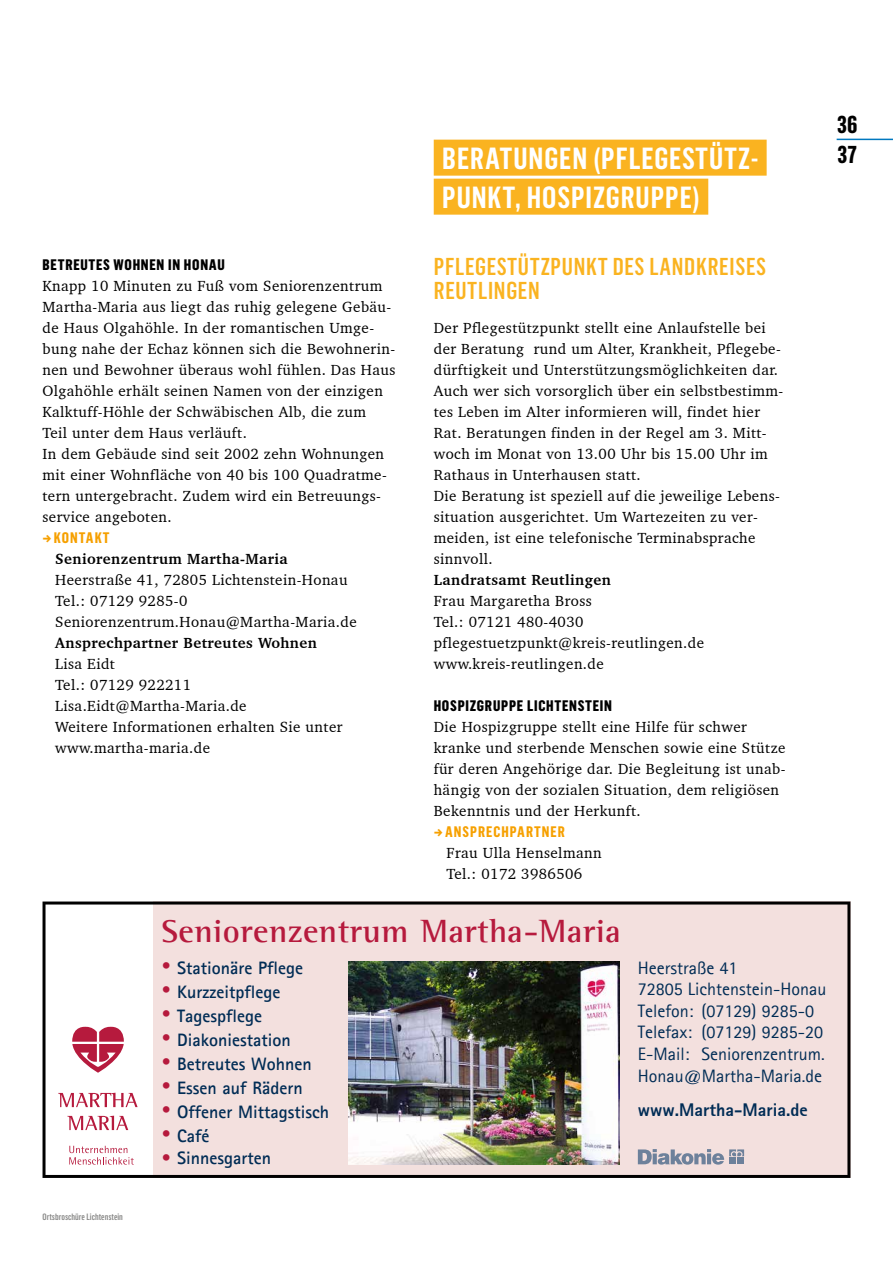
<style>
.page{position:relative;width:893px;height:1263px;background:#fff}
.page>*{position:absolute;margin:0;border:0;box-sizing:border-box;transform-origin:0 0}
.t1{font:700 33px "Agfa Rotis Semi Serif";letter-spacing:.015em;color:#b61a3d}
.t2{font:600 30px/39px "Flama Condensed";letter-spacing:.03em;color:#fff}
.t3{font:500 24px/24px "Flama Condensed";letter-spacing:.03em;color:#fab320}
.t4{font:700 24px/30px "Flama Condensed";color:#000}
.t5{font:700 18px "Agfa Rotis Sans Serif";color:#002c55}
.t6{font:18px/21.6px "Agfa Rotis Sans Serif";color:#002c55}
.t7{font:800 18px "Agfa Rotis Sans Serif";color:#002c55}
.t8{font:15px/21px "Charter BT Pro";letter-spacing:.03em;color:#000}
.t9{font:700 15px "Charter BT Pro";letter-spacing:.03em;color:#000}
.t10{font:800 15px "Flama Condensed";letter-spacing:.05em;color:#000}
.t11{font:700 15px "Flama Condensed";letter-spacing:.07em;color:#f6a000}
.t12{font:500 9px "Flama Condensed";color:#878786}
.s1{font-size:21px}
.s2{color:#b61a3d}
</style>
<div class="page">
<div style="left:434px;top:140px;width:333px;height:36px;background:#fab320"></div>
<div style="left:434px;top:179px;width:274px;height:36px;background:#fab320"></div>
<hr style="left:837px;top:139px;width:56px;height:1px;background:#0078bf">
<img style="left:43px;top:901px;width:807px;height:277px">
<p class="t10" style="left:43px;top:255px;width:184px">BETREUTES WOHNEN IN HONAU</p>
<p class="t8" style="left:43px;top:275px;width:354px">Knapp 10 Minuten zu Fuß vom Seniorenzentrum Martha-Maria aus liegt das ruhig gelegene Gebäu&shy;de Haus Olgahöhle. In der romantischen Umge&shy;bung nahe der Echaz können sich die Bewohnerin&shy;nen und Bewohner überaus wohl fühlen. Das Haus Olgahöhle erhält seinen Namen von der einzigen Kalktuff-Höhle der Schwäbischen Alb, die zum<br>Teil unter dem Haus verläuft.<br>In dem Gebäude sind seit 2002 zehn Wohnungen mit einer Wohnfläche von 40 bis 100 Quadratme&shy;tern untergebracht. Zudem wird ein Betreuungs&shy;service angeboten.</p>
<p class="t11" style="left:43px;top:528px;width:69px"><span class="s1">→</span>KONTAKT</p>
<p class="t9" style="left:55px;top:549px;width:234px">Seniorenzentrum Martha-Maria</p>
<p class="t8" style="left:55px;top:569px;width:303px">Heerstraße 41, 72805 Lichtenstein-Honau<br>Tel.: 07129 9285-0<br>Seniorenzentrum.Honau@Martha-Maria.de</p>
<p class="t9" style="left:55px;top:633px;width:263px">Ansprechpartner Betreutes Wohnen</p>
<p class="t8" style="left:55px;top:653px;width:289px">Lisa Eidt<br>Tel.: 07129 922211<br>Lisa.Eidt@Martha-Maria.de<br>Weitere Informationen erhalten Sie unter www.martha-maria.de</p>
<h2 class="t2" style="left:442px;top:138px;width:317px">BERATUNGEN (PFLEGESTÜTZ-<br>PUNKT, HOSPIZGRUPPE)</h2>
<h3 class="t3" style="left:434px;top:253px;width:334px">PFLEGESTÜTZPUNKT DES LANDKREISES<br>REUTLINGEN</h3>
<p class="t8" style="left:434px;top:317px;width:351px">Der Pflegestützpunkt stellt eine Anlaufstelle bei der Beratung rund um Alter, Krankheit, Pflegebe&shy;dürftigkeit und Unterstützungsmöglichkeiten dar.<br>Auch wer sich vorsorglich über ein selbstbestimm&shy;tes Leben im Alter informieren will, findet hier Rat. Beratungen finden in der Regel am 3. Mitt&shy;woch im Monat von 13.00 Uhr bis 15.00 Uhr im Rathaus in Unterhausen statt.<br>Die Beratung ist speziell auf die jeweilige Lebens&shy;situation ausgerichtet. Um Wartezeiten zu ver&shy;meiden, ist eine telefonische Terminabsprache sinnvoll.</p>
<p class="t9" style="left:434px;top:570px;width:179px">Landratsamt Reutlingen</p>
<p class="t8" style="left:434px;top:590px;width:272px">Frau Margaretha Bross<br>Tel.: 07121 480-4030 pflegestuetzpunkt@kreis-reutlingen.de www.kreis-reutlingen.de</p>
<p class="t10" style="left:434px;top:696px;width:180px">HOSPIZGRUPPE LICHTENSTEIN</p>
<p class="t8" style="left:434px;top:716px;width:353px">Die Hospizgruppe stellt eine Hilfe für schwer kranke und sterbende Menschen sowie eine Stütze für deren Angehörige dar. Die Begleitung ist unab&shy;hängig von der sozialen Situation, dem religiösen Bekenntnis und der Herkunft.</p>
<p class="t11" style="left:434px;top:822px;width:133px"><span class="s1">→</span>ANSPRECHPARTNER</p>
<p class="t8" style="left:446px;top:842px;width:157px">Frau Ulla Henselmann<br>Tel.: 0172 3986506</p>
<h3 class="t4" style="left:837px;top:109px;width:22px">36<br>37</h3>
<h1 class="t1" style="left:162px;top:911px;width:461px">Seniorenzentrum Martha-Maria</h1>
<p class="t5" style="left:162px;top:956px;width:143px"><span class="s2">•</span> Stationäre Pflege</p>
<p class="t5" style="left:162px;top:980px;width:120px"><span class="s2">•</span> Kurzzeitpflege</p>
<p class="t5" style="left:162px;top:1004px;width:102px"><span class="s2">•</span> Tagespflege</p>
<p class="t5" style="left:162px;top:1028px;width:131px"><span class="s2">•</span> Diakoniestation</p>
<p class="t5" style="left:162px;top:1052px;width:152px"><span class="s2">•</span> Betreutes Wohnen</p>
<p class="t5" style="left:162px;top:1076px;width:143px"><span class="s2">•</span> Essen auf Rädern</p>
<p class="t5" style="left:162px;top:1100px;width:169px"><span class="s2">•</span> Offener Mittagstisch</p>
<p class="t5" style="left:162px;top:1124px;width:49px"><span class="s2">•</span> Café</p>
<p class="t5" style="left:162px;top:1147px;width:111px"><span class="s2">•</span> Sinnesgarten</p>
<p class="t6" style="left:638px;top:956px;width:190px">Heerstraße 41<br>72805 Lichtenstein-Honau<br>Telefon: (07129) 9285-0<br>Telefax: (07129) 9285-20<br>E-Mail: Seniorenzentrum.<br>Honau@Martha-Maria.de</p>
<p class="t7" style="left:638px;top:1098px;width:171px">www.Martha-Maria.de</p>
<p class="t12" style="left:43px;top:1211px;width:82px">Ortsbroschüre Lichtenstein</p>
</div>
